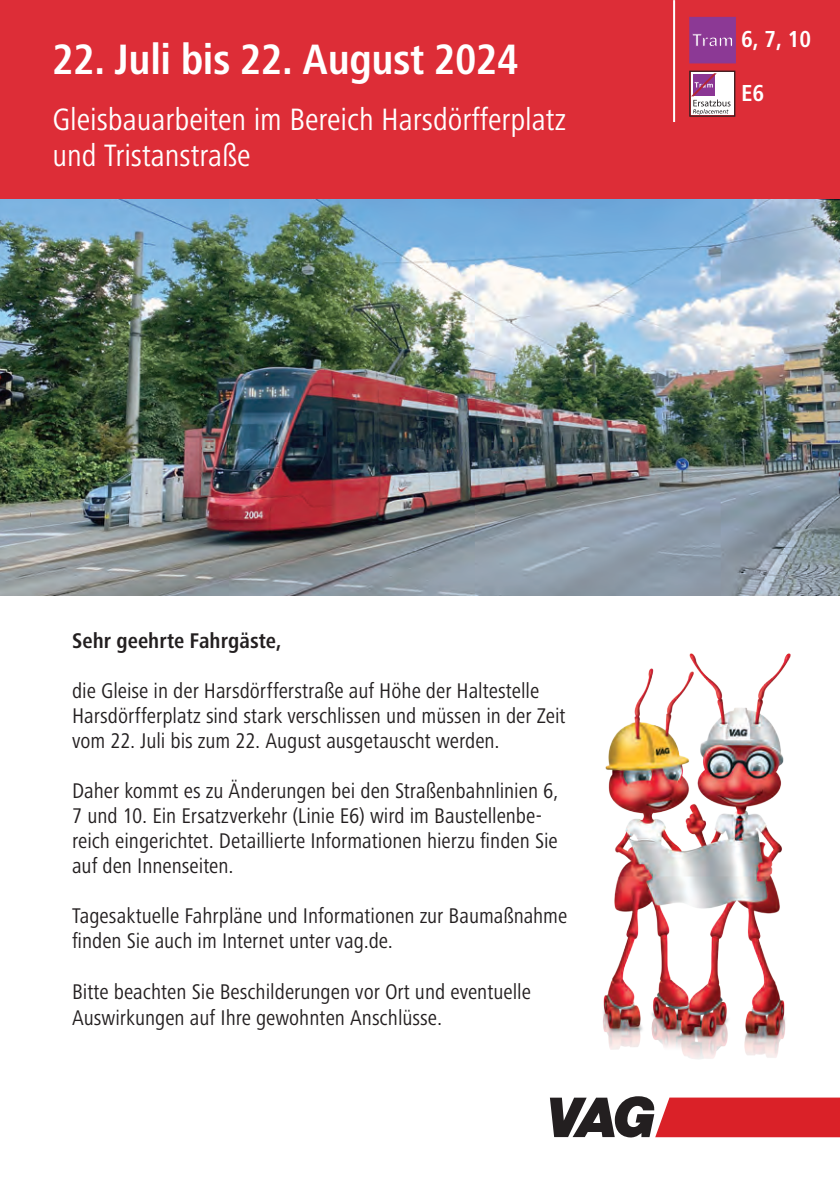
<style>
.page{position:relative;width:840px;height:1190px;background:#fff}
.page>*{position:absolute;margin:0;border:0;box-sizing:border-box;transform-origin:0 0}
.t1{font:700 condensed 44px "Frutiger Next LTW1 G";letter-spacing:-.01em;color:#fff}
.t2{font:condensed 32px/36px "Frutiger Next LTW1 G";color:#fff}
.t3{font:700 condensed 24px "Frutiger Next LTW1 G";color:#fff}
.t4{font:condensed 22px/25px "Frutiger Next LTW1 G";color:#231f20}
.t5{font:700 condensed 22px "Frutiger Next LTW1 G";color:#231f20}
</style>
<div class="page">
<svg style="left:550px;top:1097px;width:290px;height:40px;background:#b13f44"></svg>
<img style="left:572px;top:653px;width:240px;height:445px">
<img style="left:0;top:199px;width:840px;height:396px">
<div style="left:0;top:0;width:840px;height:199px;background:#dd2d37"></div>
<svg style="left:689px;top:71px;width:46px;height:46px;background:#c6a9bc"></svg>
<hr style="left:673px;top:0;width:2px;height:122px;background:#fff">
<div style="left:689px;top:17px;width:47px;height:46px;background:#8c3995;border:1px solid #8c3995"></div>
<svg style="left:692px;top:33px;width:41px;height:13px"></svg>
<h1 class="t1" style="left:53px;top:34px;width:467px">22. Juli bis 22. August 2024</h1>
<h2 class="t2" style="left:53px;top:101px;width:515px">Gleisbauarbeiten im Bereich Harsdörfferplatz und Tristanstraße</h2>
<p class="t3" style="left:741px;top:26px;width:71px">6, 7, 10</p>
<p class="t3" style="left:741px;top:80px;width:25px">E6</p>
<p class="t5" style="left:72px;top:628px;width:211px">Sehr geehrte Fahrgäste,</p>
<p class="t4" style="left:72px;top:678px;width:495px">die Gleise in der Harsdörfferstraße auf Höhe der Haltestelle<br>Harsdörfferplatz sind stark verschlissen und müssen in der Zeit vom 22. Juli bis zum 22. August ausgetauscht werden.</p>
<p class="t4" style="left:72px;top:778px;width:488px">Daher kommt es zu Änderungen bei den Straßenbahnlinien 6, 7 und 10. Ein Ersatzverkehr (Linie E6) wird im Baustellenbe&shy;reich eingerichtet. Detaillierte Informationen hierzu finden Sie auf den Innenseiten.</p>
<p class="t4" style="left:72px;top:903px;width:497px">Tagesaktuelle Fahrpläne und Informationen zur Baumaßnahme finden Sie auch im Internet unter vag.de.</p>
<p class="t4" style="left:72px;top:978px;width:460px;line-height:26px">Bitte beachten Sie Beschilderungen vor Ort und eventuelle<br>Auswirkungen auf Ihre gewohnten Anschlüsse.</p>
</div>
